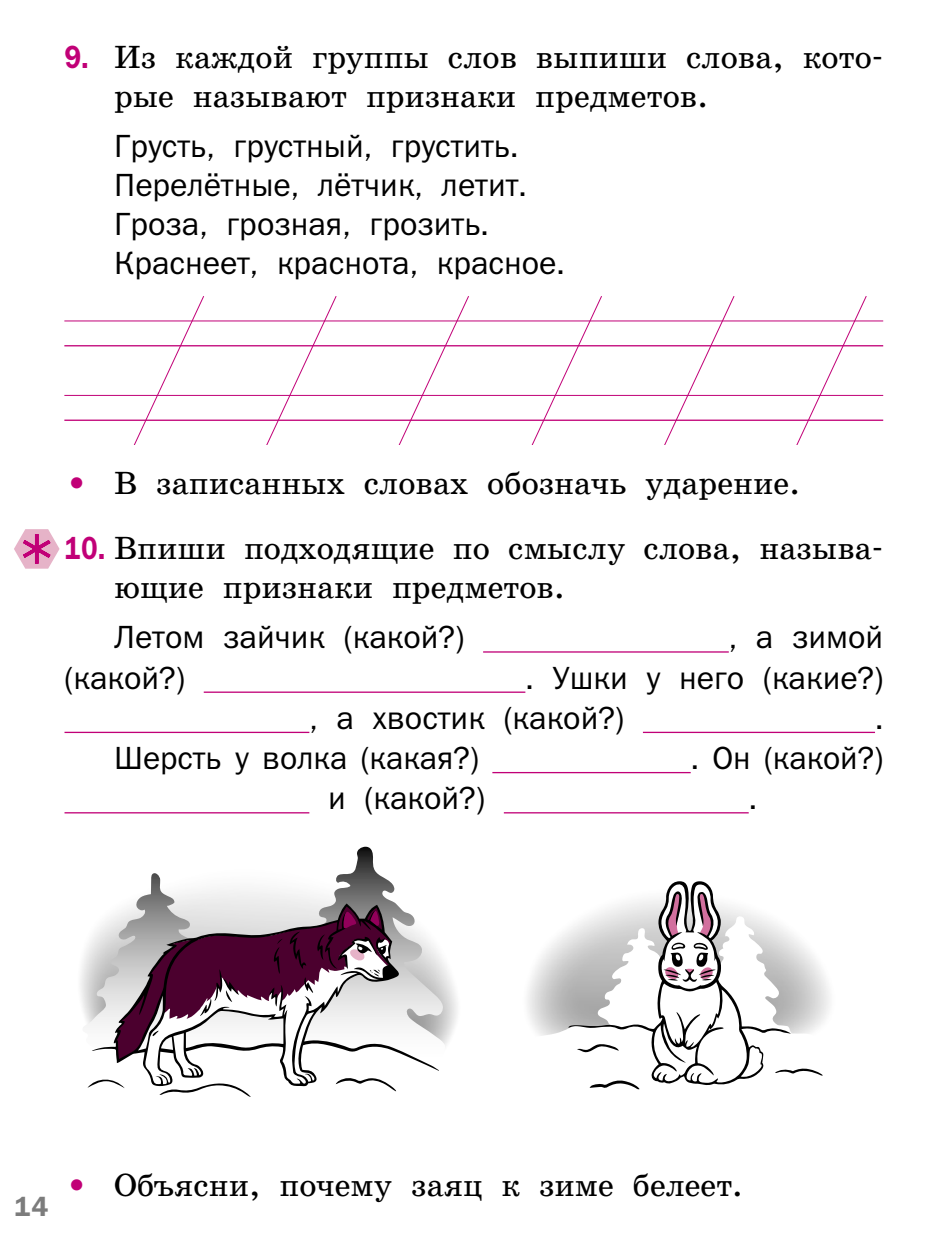
<style>
.page{position:relative;width:933px;height:1241px;background:#fff}
.page>*{position:absolute;margin:0;border:0;box-sizing:border-box;transform-origin:0 0}
.t1{font:32.55px/39.6px "School";color:#000}
.t2{font:32.2px/39.2px "Franklin Gothic Book ITC";color:#000}
.t3{font:28px "Franklin Gothic Demi ITC";color:#7c7c7c}
.s1{font-family:"Franklin Gothic Demi ITC";font-size:32.2px;color:#c10077}
.s2{font-family:"Franklin Gothic Heavy ITC";color:#c10077}
</style>
<div class="page">
<hr style="left:483px;top:651px;width:246px;height:1px;background:#c10077">
<hr style="left:204px;top:691px;width:321px;height:1px;background:#c10077">
<hr style="left:64px;top:731px;width:245px;height:2px;background:#c10077">
<hr style="left:643px;top:731px;width:232px;height:2px;background:#c10077">
<hr style="left:492px;top:771px;width:198px;height:2px;background:#c10077">
<hr style="left:64px;top:812px;width:245px;height:1px;background:#c10077">
<hr style="left:504px;top:812px;width:244px;height:1px;background:#c10077">
<hr style="left:64px;top:320px;width:819px;height:1px;background:#c10077">
<hr style="left:64px;top:345px;width:819px;height:1px;background:#c10077">
<hr style="left:64px;top:395px;width:819px;height:1px;background:#c10077">
<hr style="left:64px;top:419px;width:819px;height:2px;background:#c10077">
<svg style="left:337px;top:320px;width:83px;height:125px"></svg>
<svg style="left:420px;top:296px;width:132px;height:149px"></svg>
<svg style="left:552px;top:296px;width:315px;height:149px"></svg>
<svg style="left:64px;top:296px;width:273px;height:149px"></svg>
<svg style="left:14px;top:529px;width:46px;height:39px"></svg>
<svg style="left:527px;top:881px;width:303px;height:209px"></svg>
<img style="left:358px;top:868px;width:37px;height:35px">
<svg style="left:136px;top:854px;width:222px;height:49px"></svg>
<svg style="left:80px;top:904px;width:377px;height:193px"></svg>
<p class="t1" style="left:114px;top:37px;width:770px;text-indent:-50px"><span class="s1">9.</span> Из каждой группы слов выпиши слова, кото&shy;рые называют признаки предметов.</p>
<p class="t2" style="left:114px;top:125px;width:452px">Грусть, грустный, грустить.<br>Перелётные, лётчик, летит.<br>Гроза, грозная, грозить.<br>Краснеет, краснота, красное.</p>
<p class="t1" style="left:64px;top:464px;width:737px"><span class="s2">•</span> В записанных словах обозначь ударение.</p>
<p class="t1" style="left:114px;top:528px;width:770px;text-indent:-50px"><span class="s1">10.</span> Впиши подходящие по смыслу слова, называ&shy;ющие признаки предметов.</p>
<p class="t2" style="left:114px;top:617px;width:352px">Летом зайчик (какой?)</p>
<p class="t2" style="left:729px;top:617px;width:156px">, а зимой</p>
<p class="t2" style="left:65px;top:657px;width:122px">(какой?)</p>
<p class="t2" style="left:309px;top:656px;width:575px;line-height:40.2px;text-indent:216px">. Ушки у него (какие?) , а хвостик (какой?)</p>
<p class="t2" style="left:875px;top:697px;width:10px">.</p>
<p class="t2" style="left:114px;top:737px;width:366px">Шерсть у волка (какая?)</p>
<p class="t2" style="left:690px;top:737px;width:194px">. Он (какой?)</p>
<p class="t2" style="left:328px;top:777px;width:158px">и (какой?)</p>
<p class="t2" style="left:748px;top:777px;width:10px">.</p>
<p class="t3" style="left:14px;top:1189px;width:36px">14</p>
<p class="t1" style="left:64px;top:1165px;width:680px"><span class="s2">•</span> Объясни, почему заяц к зиме белеет.</p>
</div>
